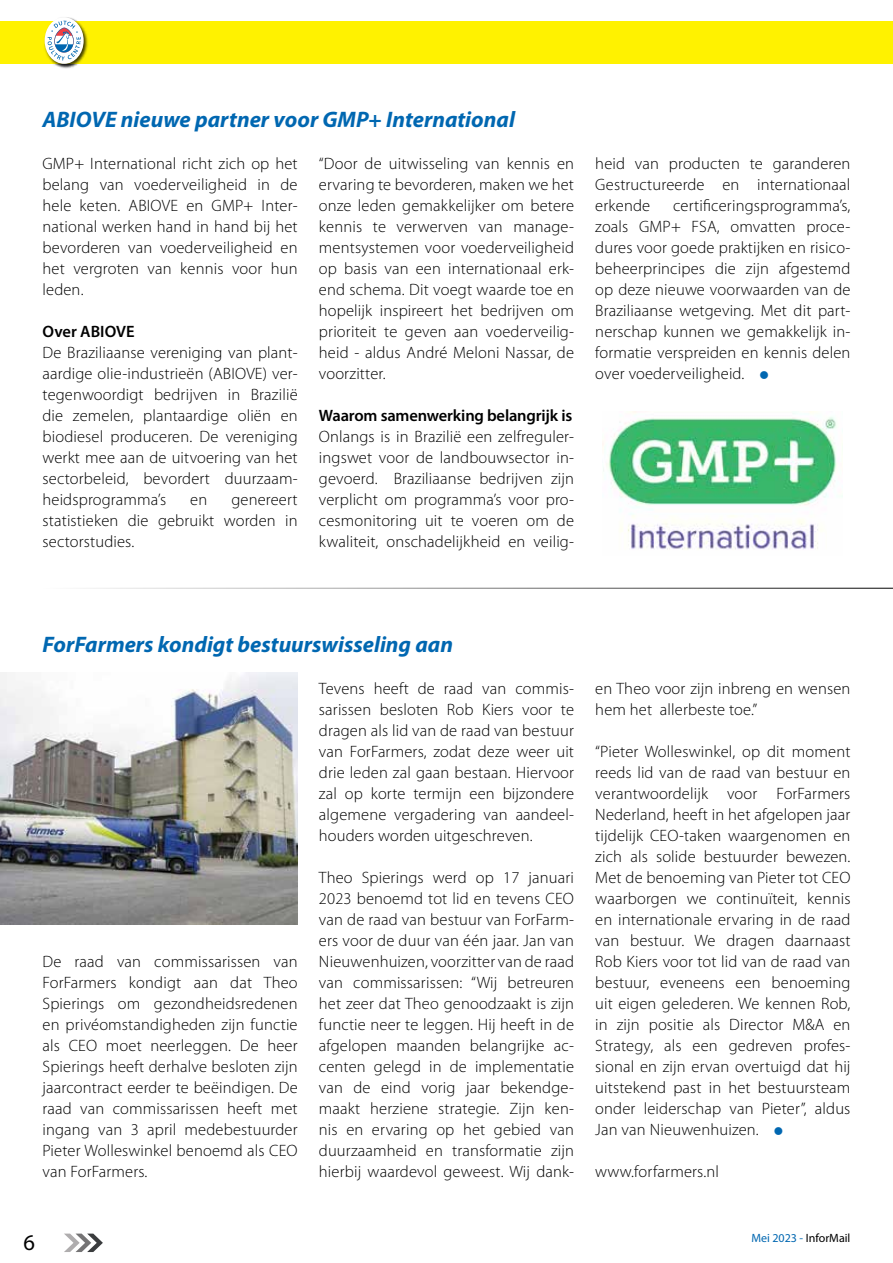
<style>
.page{position:relative;width:893px;height:1263px;background:#fff}
.page>*{position:absolute;margin:0;border:0;box-sizing:border-box;transform-origin:0 0}
.t1{font:italic 700 22.5px "Myriad Pro";color:#0067b1}
.t2{font:22.5px "Myriad Pro";color:#000}
.t3{font:300 16.5px/21px "Myriad Pro";letter-spacing:.01em;color:#000;text-align:justify}
.t4{font:600 16.5px "Myriad Pro";letter-spacing:-.01em;color:#000}
.t5{font:12px "Myriad Pro";color:#000}
.s1{color:#0067b1}
</style>
<div class="page">
<svg style="left:64px;top:1233px;width:39px;height:19px"></svg>
<img style="left:54px;top:17px;width:24px;height:52px">
<div style="left:0;top:21px;width:893px;height:43px;background:#fff200"></div>
<svg style="left:45px;top:17px;width:39px;height:47px"></svg>
<svg style="left:48px;top:21px;width:33px;height:40px"></svg>
<hr style="left:43px;top:588px;width:850px;height:1px;background:#000">
<img style="left:603px;top:412px;width:240px;height:138px">
<img style="left:0;top:673px;width:298px;height:252px">
<h1 class="t1" style="left:43px;top:107px;width:474px">ABIOVE nieuwe partner voor GMP+ International</h1>
<p class="t3" style="left:43px;top:153px;width:257px">GMP+ International richt zich op het belang van voederveiligheid in de hele keten. ABIOVE en GMP+ Inter&shy;national werken hand in hand bij het bevorderen van voederveiligheid en het vergroten van kennis voor hun leden.</p>
<p class="t4" style="left:43px;top:322px;width:73px">Over ABIOVE</p>
<p class="t3" style="left:43px;top:342px;width:257px">De Braziliaanse vereniging van plant&shy;aardige olie-industrieën (ABIOVE) ver&shy;tegenwoordigt bedrijven in Brazilië die zemelen, plantaardige oliën en biodiesel produceren. De vereniging werkt mee aan de uitvoering van het sectorbeleid, bevordert duurzaam&shy;heidsprogramma’s</p>
<p class="t3" style="left:43px;top:489px;width:257px;text-indent:189px">genereert statistieken die gebruikt worden in sectorstudies.</p>
<p class="t3" style="left:190px;top:489px;width:19px">en</p>
<p class="t3" style="left:319px;top:153px;width:257px">“Door de uitwisseling van kennis en ervaring te bevorderen, maken we het onze leden gemakkelijker om betere kennis te verwerven van manage&shy;mentsystemen voor voederveiligheid op basis van een internationaal erk&shy;end schema. Dit voegt waarde toe en hopelijk inspireert het bedrijven om prioriteit te geven aan voederveilig&shy;heid - aldus André Meloni Nassar, de voorzitter.</p>
<p class="t4" style="left:319px;top:406px;width:255px">Waarom samenwerking belangrijk is</p>
<p class="t3" style="left:319px;top:426px;width:257px">Onlangs is in Brazilië een zelfreguler&shy;ingswet voor de landbouwsector in&shy;gevoerd. Braziliaanse bedrijven zijn verplicht om programma’s voor pro&shy;cesmonitoring uit te voeren om de kwaliteit, onschadelijkheid en veilig-</p>
<p class="t3" style="left:595px;top:153px;width:257px">heid van producten te garanderen Gestructureerde en internationaal erkende</p>
<p class="t3" style="left:595px;top:195px;width:257px;text-indent:78px">certificeringsprogramma’s, zoals GMP+ FSA, omvatten proce&shy;dures voor goede praktijken en risico&shy;beheerprincipes die zijn afgestemd op deze nieuwe voorwaarden van de Braziliaanse wetgeving. Met dit part&shy;nerschap kunnen we gemakkelijk in&shy;formatie verspreiden en kennis delen over voederveiligheid. <span class="s1">●</span></p>
<h1 class="t1" style="left:43px;top:632px;width:412px">ForFarmers kondigt bestuurswisseling aan</h1>
<p class="t3" style="left:43px;top:951px;width:257px">De raad van commissarissen van ForFarmers kondigt aan dat Theo Spierings om gezondheidsredenen en privéomstandigheden zijn functie als CEO moet neerleggen. De heer Spierings heeft derhalve besloten zijn jaarcontract eerder te beëindigen. De raad van commissarissen heeft met ingang van 3 april medebestuurder Pieter Wolleswinkel benoemd als CEO van ForFarmers.</p>
<p class="t3" style="left:319px;top:678px;width:257px">Tevens heeft de raad van commis&shy;sarissen besloten Rob Kiers voor te dragen als lid van de raad van bestuur van ForFarmers, zodat deze weer uit drie leden zal gaan bestaan. Hiervoor zal op korte termijn een bijzondere algemene vergadering van aandeel&shy;houders worden uitgeschreven.</p>
<p class="t3" style="left:319px;top:867px;width:257px">Theo Spierings werd op 17 januari 2023 benoemd tot lid en tevens CEO van de raad van bestuur van ForFarm&shy;ers voor de duur van één jaar. Jan van Nieuwenhuizen, voorzitter van de raad van commissarissen: “Wij betreuren het zeer dat Theo genoodzaakt is zijn functie neer te leggen. Hij heeft in de afgelopen maanden belangrijke ac&shy;centen gelegd in de implementatie van de eind vorig jaar bekendge&shy;maakt herziene strategie. Zijn ken&shy;nis en ervaring op het gebied van duurzaamheid en transformatie zijn hierbij waardevol geweest. Wij dank-</p>
<p class="t3" style="left:595px;top:678px;width:257px">en Theo voor zijn inbreng en wensen hem het allerbeste toe.”</p>
<p class="t3" style="left:595px;top:741px;width:257px">“Pieter Wolleswinkel, op dit moment reeds lid van de raad van bestuur en verantwoordelijk voor ForFarmers Nederland, heeft in het afgelopen jaar tijdelijk CEO-taken waargenomen en zich als solide bestuurder bewezen.<br>Met de benoeming van Pieter tot CEO waarborgen we continuïteit, kennis en internationale ervaring in de raad van bestuur. We dragen daarnaast Rob Kiers voor tot lid van de raad van bestuur, eveneens een benoeming uit eigen gelederen. We kennen Rob, in zijn positie als Director M&amp;A en Strategy, als een gedreven profes&shy;sional en zijn ervan overtuigd dat hij uitstekend past in het bestuursteam onder leiderschap van Pieter”, aldus Jan van Nieuwenhuizen. <span class="s1">●</span></p>
<p class="t3" style="left:595px;top:1161px;width:125px">www.forfarmers.nl</p>
<h1 class="t2" style="left:24px;top:1230px;width:13px">6</h1>
<p class="t5" style="left:751px;top:1232px;width:101px"><span class="s1">Mei 2023 -</span> InforMail</p>
</div>
